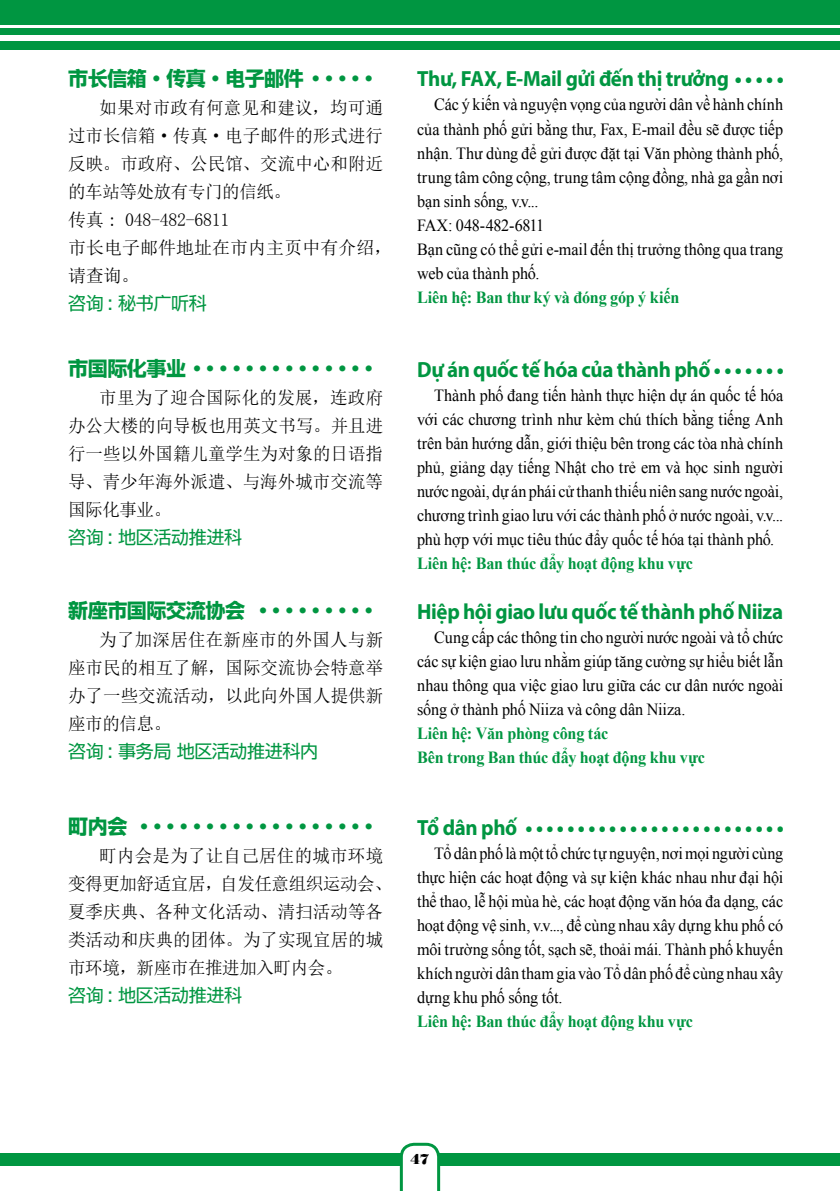
<style>
.page{position:relative;width:840px;height:1191px;background:#fff}
.page>*{position:absolute;margin:0;border:0;box-sizing:border-box;transform-origin:0 0}
.t1{font:700 22px "Myriad Pro";letter-spacing:-.02em;color:#009641;scale:.95 1}
.t2{font:700 20px "UD Shin Go SC Gbe";letter-spacing:-.02em;color:#009641}
.t3{font:18px/28px "Sim Sun";letter-spacing:.005em;color:#000}
.t4{font:18px "UD Shin Go SC Gbe";letter-spacing:-.02em;color:#009641}
.t5{font:17px/24px "Times New Roman";letter-spacing:-.005em;color:#000;text-align:justify;scale:.95 1}
.t6{font:700 17px/24px "Times New Roman";letter-spacing:-.01em;color:#009641;scale:.95 1}
.t7{font:14.2px "Bodoni Poster";color:#000}
</style>
<div class="page">
<div style="left:0;top:0;width:839px;height:50px;background:#009641"></div>
<div style="left:0;top:36px;width:839px;height:5px;background:#fff"></div>
<hr style="left:0;top:25px;width:839px;height:2px;background:#fff">
<div style="left:0;top:1153px;width:839px;height:12px;background:#009641"></div>
<svg style="left:399px;top:1142px;width:41px;height:49px"></svg>
<p class="t2" style="left:68px;top:65px;width:312px">市长信箱· 传真· 电子邮件・・・・・・</p>
<p class="t3" style="left:68px;top:93px;width:325px;text-indent:31px">如果对市政有何意见和建议，均可通过市长信箱·传真·电子邮件的形式进行反映。市政府、公民馆、交流中心和附近的车站等处放有专门的信纸。<br>传真 : 048-482-6811<br>市长电子邮件地址在市内主页中有介绍，请查询。</p>
<p class="t4" style="left:68px;top:292px;width:140px">咨询 : 秘书广听科</p>
<p class="t2" style="left:68px;top:355px;width:312px">市国际化事业・・・・・・・・・・・・・・・</p>
<p class="t3" style="left:68px;top:383px;width:316px;text-align:justify;text-indent:31px">市里为了迎合国际化的发展，连政府办公大楼的向导板也用英文书写。并且进行一些以外国籍儿童学生为对象的日语指导、青少年海外派遣、与海外城市交流等国际化事业。</p>
<p class="t4" style="left:68px;top:526px;width:175px">咨询 : 地区活动推进科</p>
<p class="t2" style="left:68px;top:597px;width:312px">新座市国际交流协会・・・・・・・・・・</p>
<p class="t3" style="left:68px;top:625px;width:316px;text-align:justify;text-indent:31px">为了加深居住在新座市的外国人与新座市民的相互了解，国际交流协会特意举办了一些交流活动，以此向外国人提供新座市的信息。</p>
<p class="t4" style="left:68px;top:740px;width:251px">咨询 : 事务局 地区活动推进科内</p>
<p class="t2" style="left:68px;top:813px;width:312px">町内会・・・・・・・・・・・・・・・・・・・</p>
<p class="t3" style="left:68px;top:841px;width:325px;text-indent:31px">町内会是为了让自己居住的城市环境变得更加舒适宜居，自发任意组织运动会、夏季庆典、各种文化活动、清扫活动等各类活动和庆典的团体。为了实现宜居的城市环境，新座市在推进加入町内会。</p>
<p class="t4" style="left:68px;top:984px;width:175px">咨询 : 地区活动推进科</p>
<p class="t1" style="left:417px;top:65px;width:341px">Thư, FAX, E-Mail gửi đến thị trưởng ••••</p>
<p class="t5" style="left:417px;top:92px;width:386px;text-align:left;text-indent:17px">Các ý kiến và nguyện vọng của người dân về hành chính của thành phố gửi bằng thư, Fax, E-mail đều sẽ được tiếp nhận. Thư dùng để gửi được đặt tại Văn phòng thành phố, trung tâm công cộng, trung tâm cộng đồng, nhà ga gần nơi bạn sinh sống, v.v...<br>FAX: 048-482-6811<br>Bạn cũng có thể gửi e-mail đến thị trưởng thông qua trang web của thành phố.</p>
<p class="t6" style="left:417px;top:284px;width:277px">Liên hệ: Ban thư ký và đóng góp ý kiến</p>
<p class="t1" style="left:417px;top:355px;width:385px">Dự án quốc tế hóa của thành phố • • • • • • •</p>
<p class="t5" style="left:417px;top:382px;width:386px;text-indent:17px">Thành phố đang tiến hành thực hiện dự án quốc tế hóa với các chương trình như kèm chú thích bằng tiếng Anh trên bản hướng dẫn, giới thiệu bên trong các tòa nhà chính phủ, giảng dạy tiếng Nhật cho trẻ em và học sinh người nước ngoài, dự án phái cử thanh thiếu niên sang nước ngoài, chương trình giao lưu với các thành phố ở nước ngoài, v.v... phù hợp với mục tiêu thúc đẩy quốc tế hóa tại thành phố.</p>
<p class="t6" style="left:417px;top:550px;width:292px">Liên hệ: Ban thúc đẩy hoạt động khu vực</p>
<p class="t1" style="left:417px;top:597px;width:386px">Hiệp hội giao lưu quốc tế thành phố Niiza</p>
<p class="t5" style="left:417px;top:624px;width:386px;text-indent:17px">Cung cấp các thông tin cho người nước ngoài và tổ chức các sự kiện giao lưu nhằm giúp tăng cường sự hiểu biết lẫn nhau thông qua việc giao lưu giữa các cư dân nước ngoài sống ở thành phố Niiza và công dân Niiza.</p>
<p class="t6" style="left:417px;top:720px;width:304px">Liên hệ: Văn phòng công tác<br>Bên trong Ban thúc đẩy hoạt động khu vực</p>
<p class="t1" style="left:417px;top:813px;width:117px">Tổ dân phố •••••••••••••••••••••••••</p>
<p class="t5" style="left:417px;top:840px;width:386px;text-indent:17px">Tổ dân phố là một tổ chức tự nguyện, nơi mọi người cùng thực hiện các hoạt động và sự kiện khác nhau như đại hội thể thao, lễ hội mùa hè, các hoạt động văn hóa đa dạng, các hoạt động vệ sinh, v.v..., để cùng nhau xây dựng khu phố có môi trường sống tốt, sạch sẽ, thoải mái. Thành phố khuyến khích người dân tham gia vào Tổ dân phố để cùng nhau xây dựng khu phố sống tốt.</p>
<p class="t6" style="left:417px;top:1008px;width:292px">Liên hệ: Ban thúc đẩy hoạt động khu vực</p>
<p class="t7" style="left:410px;top:1150px;width:20px">47</p>
</div>
